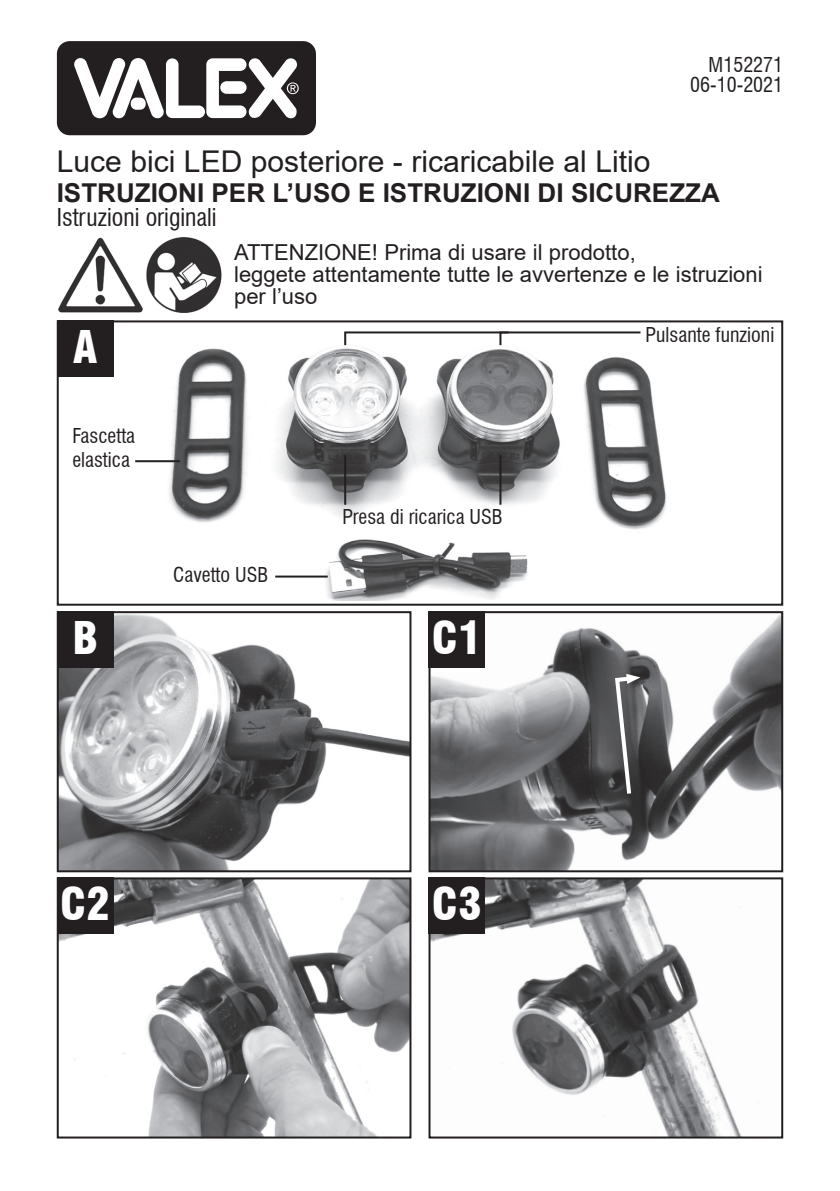
<style>
.page{position:relative;width:840px;height:1191px;background:#fff}
.page>*{position:absolute;margin:0;border:0;box-sizing:border-box;transform-origin:0 0}
.t1{font:900 condensed 44px "Swiss 721 BT";color:#fff}
.t2{font:30px "Arial";color:#231f20}
.t3{font:700 26px "Arial";color:#231f20}
.t4{font:condensed 24px "Swiss 721 BT";color:#231f20}
.t5{font:22px/22px "Arial";color:#231f20}
.t6{font:condensed 20px/20px "Swiss 721 BT";color:#231f20;text-align:right}
</style>
<div class="page">
<svg style="left:57px;top:41px;width:259px;height:94px"></svg>
<img style="left:58px;top:237px;width:163px;height:75px">
<div style="left:57px;top:320px;width:725px;height:285px;border:2px solid #231f20"></div>
<img style="left:60px;top:880px;width:348px;height:255px">
<div style="left:57px;top:877px;width:354px;height:261px;border:2px solid #231f20"></div>
<img style="left:431px;top:880px;width:310px;height:255px">
<div style="left:428px;top:877px;width:354px;height:261px;border:2px solid #231f20"></div>
<img style="left:60px;top:614px;width:348px;height:255px">
<div style="left:57px;top:611px;width:354px;height:261px;border:2px solid #231f20"></div>
<img style="left:431px;top:616px;width:348px;height:253px">
<div style="left:428px;top:611px;width:354px;height:261px;border:2px solid #231f20"></div>
<div style="left:57px;top:320px;width:56px;height:57px;background:#231f20"></div>
<div style="left:57px;top:877px;width:56px;height:56px;background:#231f20"></div>
<div style="left:428px;top:877px;width:57px;height:56px;background:#231f20"></div>
<div style="left:57px;top:611px;width:56px;height:56px;background:#231f20"></div>
<div style="left:428px;top:611px;width:57px;height:56px;background:#231f20"></div>
<img style="left:159px;top:348px;width:508px;height:253px">
<hr style="left:275px;top:575px;width:52px;height:2px;background:#231f20">
<hr style="left:135px;top:460px;width:45px;height:2px;background:#231f20">
<hr style="left:499px;top:455px;width:2px;height:50px;background:#231f20">
<hr style="left:344px;top:455px;width:2px;height:50px;background:#231f20">
<svg style="left:612px;top:674px;width:28px;height:124px;background:#69696b"></svg>
<svg style="left:344px;top:331px;width:297px;height:15px"></svg>
<p class="t6" style="left:689px;top:55px;width:94px">M152271<br>06-10-2021</p>
<h2 class="t2" style="left:57px;top:141px;width:595px">Luce bici LED posteriore - ricaricabile al Litio</h2>
<p class="t3" style="left:57px;top:174px;width:664px">ISTRUZIONI PER L’USO E ISTRUZIONI DI SICUREZZA</p>
<p class="t4" style="left:57px;top:203px;width:161px">Istruzioni originali</p>
<h1 class="t1" style="left:73px;top:320px;width:26px">A</h1>
<p class="t6" style="left:72px;top:424px;width:64px;line-height:24px;text-align:left">Fascetta elastica</p>
<p class="t5" style="left:234px;top:241px;width:529px">ATTENZIONE! Prima di usare il prodotto,<br>leggete attentamente tutte le avvertenze e le istruzioni per l’uso</p>
<p class="t6" style="left:173px;top:565px;width:97px">Cavetto USB</p>
<p class="t6" style="left:342px;top:507px;width:162px">Presa di ricarica USB</p>
<p class="t6" style="left:645px;top:325px;width:130px">Pulsante funzioni</p>
<h1 class="t1" style="left:72px;top:611px;width:27px">B</h1>
<h1 class="t1" style="left:431px;top:611px;width:51px">C1</h1>
<h1 class="t1" style="left:60px;top:877px;width:51px">C2</h1>
<h1 class="t1" style="left:431px;top:877px;width:51px">C3</h1>
</div>
